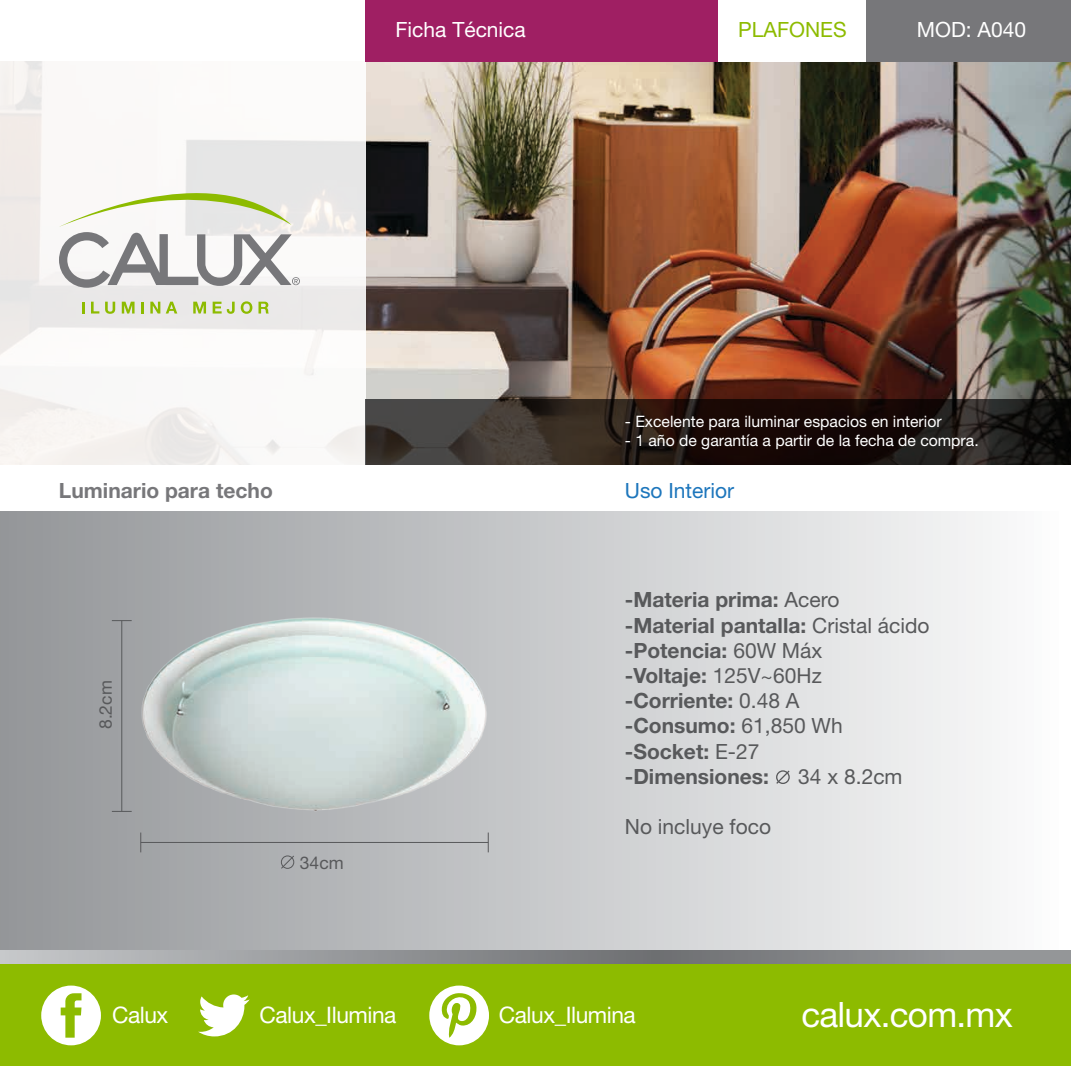
<style>
.page{position:relative;width:1071px;height:1066px;background:#fff}
.page>*{position:absolute;margin:0;border:0;box-sizing:border-box;transform-origin:0 0}
.t1{font:35px "Helvetica Neue";letter-spacing:-.02em;color:#fff}
.t2{font:22.75px "Helvetica Neue";letter-spacing:-.02em;color:#fff}
.t3{font:700 21px/25.2px "Helvetica Neue";color:#58595b}
.t4{font:21px "Helvetica Neue";color:#58595b}
.t5{font:21px "Helvetica Neue";color:#fff}
.t6{font:700 21px "Helvetica Neue";color:#77777a}
.t7{font:21px "Helvetica Neue";color:#1d76bc}
.t8{font:21px "Helvetica Neue";color:#8dbb00}
.t9{font:17.5px "Helvetica Neue";color:#58595b}
.t10{font:15.75px "Helvetica Neue";color:#fff}
.s1{font-weight:400}
</style>
<div class="page">
<img style="left:366px;top:61px;width:705px;height:338px">
<div style="left:0;top:511px;width:1071px;height:439px;background:linear-gradient(to right,#939598,#fdfdfd)"></div>
<svg style="left:0;top:2px;width:366px;height:463px"></svg>
<svg style="left:82px;top:301px;width:2px;height:12px"></svg>
<svg style="left:91px;top:301px;width:8px;height:12px"></svg>
<svg style="left:105px;top:301px;width:10px;height:13px"></svg>
<svg style="left:122px;top:301px;width:13px;height:12px"></svg>
<svg style="left:141px;top:301px;width:3px;height:12px"></svg>
<svg style="left:150px;top:301px;width:10px;height:12px"></svg>
<svg style="left:166px;top:301px;width:11px;height:12px"></svg>
<svg style="left:193px;top:301px;width:13px;height:12px"></svg>
<svg style="left:213px;top:301px;width:22px;height:13px"></svg>
<svg style="left:241px;top:301px;width:11px;height:13px"></svg>
<svg style="left:259px;top:301px;width:10px;height:12px"></svg>
<svg style="left:59px;top:152px;width:241px;height:136px"></svg>
<svg style="left:0;top:950px;width:1071px;height:14px;background:#919396"></svg>
<svg style="left:366px;top:399px;width:705px;height:65px;background:#281f1b"></svg>
<hr style="left:141px;top:841px;width:347px;height:1px;background:#58595b">
<svg style="left:140px;top:832px;width:1px;height:20px"></svg>
<svg style="left:488px;top:832px;width:1px;height:20px"></svg>
<hr style="left:121px;top:620px;width:1px;height:191px;background:#58595b">
<svg style="left:112px;top:620px;width:20px;height:1px"></svg>
<svg style="left:112px;top:810px;width:20px;height:1px"></svg>
<div style="left:366px;top:0;width:352px;height:61px;background:#9f1f63"></div>
<div style="left:865px;top:0;width:206px;height:61px;background:#77777a"></div>
<div style="left:0;top:964px;width:1071px;height:101px;background:#8dbb00"></div>
<svg style="left:41px;top:985px;width:60px;height:60px"></svg>
<svg style="left:198px;top:994px;width:52px;height:42px"></svg>
<svg style="left:429px;top:985px;width:60px;height:60px"></svg>
<svg style="left:775px;top:769px;width:16px;height:16px"></svg>
<svg style="left:280px;top:854px;width:15px;height:15px"></svg>
<img style="left:141px;top:610px;width:347px;height:209px">
<p class="t5" style="left:396px;top:17px;width:132px">Ficha Técnica</p>
<p class="t8" style="left:738px;top:17px;width:110px">PLAFONES</p>
<p class="t5" style="left:917px;top:17px;width:111px">MOD: A040</p>
<p class="t10" style="left:625px;top:412px;width:318px">- Excelente para iluminar espacios en interior</p>
<p class="t10" style="left:625px;top:431px;width:355px">- 1 año de garantía a partir de la fecha de compra.</p>
<p class="t6" style="left:59px;top:477px;width:215px">Luminario para techo</p>
<p class="t7" style="left:625px;top:477px;width:111px">Uso Interior</p>
<p class="t9" style="left:95px;top:729px;width:50px;rotate:-90deg">8.2cm</p>
<p class="t9" style="left:300px;top:851px;width:45px">34cm</p>
<p class="t3" style="left:625px;top:586px;width:306px">-Materia prima: <span class="s1">Acero </span>-Material pantalla: <span class="s1">Cristal ácido </span>-Potencia: <span class="s1">60W Máx<br></span>-Voltaje: <span class="s1">125V~60Hz </span>-Corriente: <span class="s1">0.48 A<br></span>-Consumo: <span class="s1">61,850 Wh </span>-Socket: <span class="s1">E-27<br></span>-Dimensiones:</p>
<p class="t4" style="left:798px;top:763px;width:106px">34 x 8.2cm</p>
<p class="t4" style="left:625px;top:814px;width:148px">No incluye foco</p>
<p class="t2" style="left:112px;top:1000px;width:58px">Calux</p>
<p class="t2" style="left:260px;top:1000px;width:138px">Calux_Ilumina</p>
<p class="t2" style="left:499px;top:1000px;width:138px">Calux_Ilumina</p>
<h1 class="t1" style="left:801px;top:993px;width:213px">calux.com.mx</h1>
</div>
